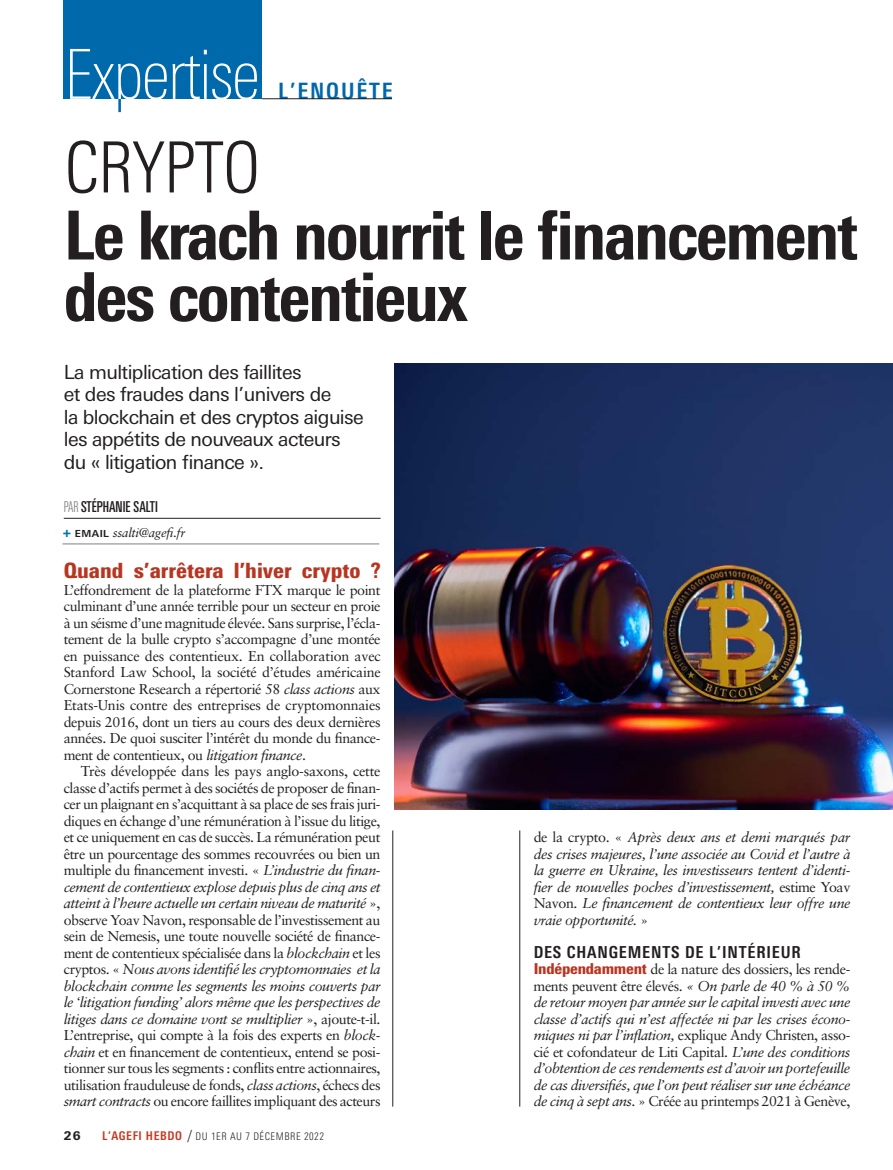
<style>
.page{position:relative;width:893px;height:1170px;background:#fff}
.page>*{position:absolute;margin:0;border:0;box-sizing:border-box;transform-origin:0 0}
.TIT{font:300 condensed 70.5px "LT Univers";letter-spacing:-.02em;color:#231f20}
.TIT-2{font:800 condensed 67.5px/61.5px "LT Univers";letter-spacing:-.03em;color:#231f20}
.t1{font:700 condensed 22.5px "LT Univers";letter-spacing:.08em;color:#0067aa}
.TXT_COURANT{font:900 condensed 21px "LT Univers";color:#b73621}
.SST{font:19.5px/22.5px "LT Univers Basic";letter-spacing:-.03em;color:#231f20}
.INTER{font:700 condensed 16.5px "LT Univers";letter-spacing:.05em;color:#231f20}
.SIGNATURE{font:500 15px "LT Univers Comp";color:#231f20}
.TXT{font:14.25px/16.5px "Sabon";letter-spacing:-.035em;color:#231f20;text-align:justify}
.TXT-2{font:italic 14.25px/16.5px "Sabon";letter-spacing:-.03em;color:#231f20;text-align:justify}
.TXT_COURANT-2{font:14.25px/16.5px "Sabon";letter-spacing:-.03em;color:#231f20;text-align:justify}
.t2{font:italic 12.75px "Sabon";letter-spacing:-.02em;color:#231f20}
.t3{font:800 12px "LT Univers Basic";color:#231f20}
.t4{font:300 condensed 10.5px "LT Univers";letter-spacing:.05em;color:#231f20}
.s1{font-weight:300;color:#808285}
.s2{font-family:"LT Univers Basic";font-weight:800;font-style:normal;font-size:13.5px;color:#0079ad}
.s3{font-family:"LT Univers Basic";font-weight:700;font-style:normal;font-size:9.75px}
.s4{font-style:italic}
.s5{font-weight:700;font-size:12px;color:#c73922}
.s6{font-family:"LT Univers Comp";font-stretch:normal;font-size:16.5px}
.s7{font-style:normal}
.s8{font-family:"LT Univers";font-weight:900;font-style:normal;font-stretch:condensed;font-size:15px;color:#b73621}
</style>
<div class="page">
<div style="left:64px;top:0;width:198px;height:99px;background:#0069ab"></div>
<svg style="left:70px;top:49px;width:97px;height:63px"></svg>
<svg style="left:173px;top:50px;width:84px;height:49px"></svg>
<hr style="left:262px;top:98px;width:130px;height:1px;background:#231f20">
<hr style="left:64px;top:518px;width:317px;height:1px;background:#231f20">
<hr style="left:63px;top:543px;width:316px;height:1px;background:#808285">
<hr style="left:519px;top:830px;width:1px;height:276px;background:#231f20">
<hr style="left:392px;top:830px;width:1px;height:276px;background:#231f20">
<img style="left:395px;top:364px;width:498px;height:445px">
<h3 class="t1" style="left:278px;top:77px;width:116px">L’ENQUÊTE</h3>
<p class="TIT" style="left:64px;top:127px;width:199px">CRYPTO</p>
<p class="TIT-2" style="left:64px;top:204px;width:796px">Le krach nourrit le financement des contentieux</p>
<p class="SST" style="left:64px;top:361px;width:302px">La multiplication des faillites<br>et des fraudes dans l’univers de<br>la blockchain et des cryptos aiguise les appétits de nouveaux acteurs du « litigation finance ».</p>
<p class="SIGNATURE" style="left:64px;top:498px;width:96px"><span class="s1">PAR</span> STÉPHANIE SALTI</p>
<p class="t2" style="left:63px;top:525px;width:125px"><span class="s2">+</span> <span class="s3">EMAIL</span> ssalti@agefi.fr</p>
<p class="TXT_COURANT" style="left:64px;top:557px;width:318px">Quand s’arrêtera l’hiver crypto ?</p>
<p class="TXT_COURANT-2" style="left:64px;top:581px;width:318px">L’effondrement de la plateforme FTX marque le point culminant d’une année terrible pour un secteur en proie à un séisme d’une magnitude élevée. Sans surprise, l’écla&shy;tement de la bulle crypto s’accompagne d’une montée en puissance des contentieux. En collaboration avec Stanford Law School, la société d’études américaine Cornerstone Research a répertorié 58 <span class="s4">class actions</span> aux Etats-Unis contre des entreprises de cryptomonnaies depuis 2016, dont un tiers au cours des deux dernières années. De quoi susciter l’intérêt du monde du finance&shy;ment de contentieux, ou <span class="s4">litigation finance</span>.</p>
<p class="TXT" style="left:64px;top:762px;width:318px;text-indent:17px">Très développée dans les pays anglo-saxons, cette classe d’actifs permet à des sociétés de proposer de finan&shy;cer un plaignant en s’acquittant à sa place de ses frais juri&shy;diques en échange d’une rémunération à l’issue du litige, et ce uniquement en cas de succès. La rémunération peut être un pourcentage des sommes recouvrées ou bien un multiple du financement investi. « <span class="s4">L’industrie du finan&shy;cement de contentieux explose depuis plus de cinq ans et atteint à l’heure actuelle un certain niveau de maturité</span> », observe Yoav Navon, responsable de l’investissement au sein de Nemesis, une toute nouvelle société de finance&shy;ment de contentieux spécialisée dans la <span class="s4">blockchain</span> et les cryptos. « <span class="s4">Nous avons identifié les cryptomonnaies et la blockchain comme les segments les moins couverts par le ‘litigation funding’ alors même que les perspectives de litiges dans ce domaine vont se multiplier</span> », ajoute-t-il.<br>L’entreprise, qui compte à la fois des experts en <span class="s4">block&shy;chain</span> et en financement de contentieux, entend se posi&shy;tionner sur tous les segments : conflits entre actionnaires, utilisation frauduleuse de fonds, <span class="s4">class actions</span>, échecs des <span class="s4">smart contracts</span> ou encore faillites impliquant des acteurs</p>
<p class="t3" style="left:64px;top:1128px;width:18px">26</p>
<p class="t4" style="left:102px;top:1130px;width:223px"><span class="s5">L’AGEFI HEBDO</span> <span class="s6">/</span> DU 1ER AU 7 DÉCEMBRE 2022</p>
<p class="TXT-2" style="left:534px;top:829px;width:318px"><span class="s7">de la crypto. «</span> Après deux ans et demi marqués par des crises majeures, l’une associée au Covid et l’autre à la guerre en Ukraine, les investisseurs tentent d’identi&shy;fier de nouvelles poches d’investissement, <span class="s7">estime Yoav Navon.</span> Le financement de contentieux leur offre une vraie opportunité. <span class="s7">»</span></p>
<p class="INTER" style="left:534px;top:942px;width:269px">DES CHANGEMENTS DE L’INTÉRIEUR</p>
<p class="TXT-2" style="left:534px;top:961px;width:318px"><span class="s8">Indépendamment</span> <span class="s7">de la nature des dossiers, les rende&shy;ments peuvent être élevés.</span> « On parle de 40 % à 50 % de retour moyen par année sur le capital investi avec une classe d’actifs qui n’est affectée ni par les crises écono&shy;miques ni par l’inflation, <span class="s7">explique Andy Christen, asso&shy;cié et cofondateur de Liti Capital.</span> L’une des conditions d’obtention de ces rendements est d’avoir un portefeuille de cas diversifiés, que l’on peut réaliser sur une échéance de cinq à sept ans. <span class="s7">» Créée au printemps 2021 à Genève,</span></p>
</div>
